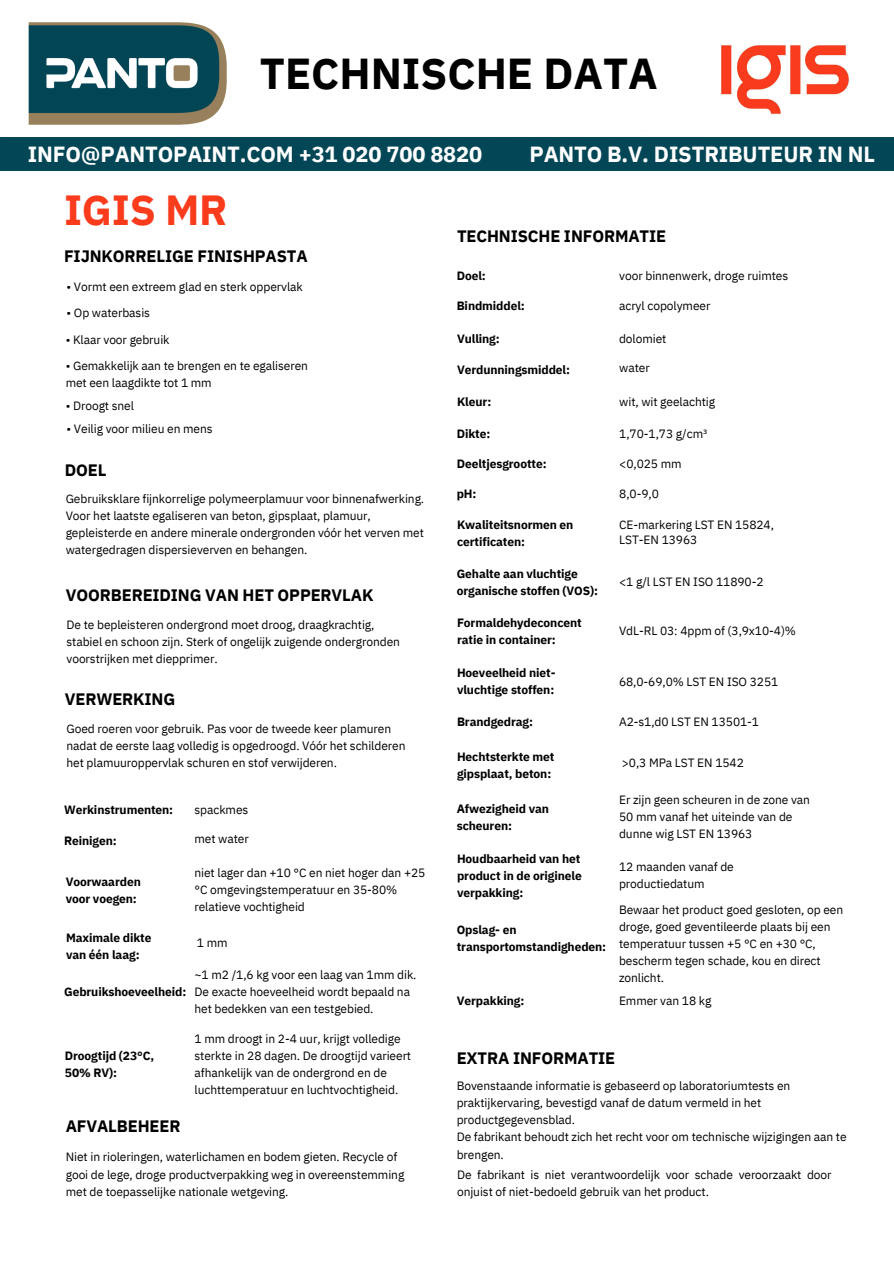
<style>
.page{position:relative;width:894px;height:1264px;background:#fff}
.page>*{position:absolute;margin:0;border:0;box-sizing:border-box;transform-origin:0 0}
.t1{font:700 43.2px "IBM Plex Sans";color:#000}
.t2{font:700 42px "IBM Plex Sans";letter-spacing:-.01em;color:#fa3c1d}
.t3{font:700 21.9px "IBM Plex Sans";letter-spacing:-.005em;color:#fff}
.t4{font:700 16.5px "IBM Plex Sans";letter-spacing:-.01em;color:#000}
.t5{font:12px/17px "IBM Plex Sans";letter-spacing:-.01em;color:#000}
.t6{font:700 12px/17px "IBM Plex Sans";letter-spacing:-.01em;color:#000}
</style>
<div class="page">
<img style="left:0;top:137px;width:892px;height:1px">
<div style="left:0;top:138px;width:893px;height:33px;background:#034656"></div>
<img style="left:28px;top:22px;width:199px;height:103px">
<img style="left:721px;top:45px;width:128px;height:69px">
<p class="t1" style="left:260px;top:45px;width:399px">TECHNISCHE DATA</p>
<p class="t3" style="left:28px;top:139px;width:456px">INFO@PANTOPAINT.COM +31 020 700 8820</p>
<p class="t2" style="left:64px;top:182px;width:165px">IGIS MR</p>
<p class="t3" style="left:529px;top:139px;width:347px">PANTO B.V. DISTRIBUTEUR IN NL</p>
<p class="t4" style="left:64px;top:245px;width:245px">FIJNKORRELIGE FINISHPASTA</p>
<p class="t5" style="left:67px;top:278px;width:238px">• Vormt een extreem glad en sterk oppervlak</p>
<p class="t5" style="left:67px;top:304px;width:85px">• Op waterbasis</p>
<p class="t5" style="left:66px;top:331px;width:105px">• Klaar voor gebruik</p>
<p class="t5" style="left:66px;top:357px;width:244px">• Gemakkelijk aan te brengen en te egaliseren met een laagdikte tot 1 mm</p>
<p class="t5" style="left:66px;top:396px;width:70px">• Droogt snel</p>
<p class="t5" style="left:67px;top:420px;width:147px">• Veilig voor milieu en mens</p>
<p class="t4" style="left:65px;top:459px;width:43px">DOEL</p>
<p class="t5" style="left:66px;top:489px;width:360px">Gebruiksklare fijnkorrelige polymeerplamuur voor binnenafwerking.</p>
<p class="t5" style="left:66px;top:506px;width:359px">Voor het laatste egaliseren van beton, gipsplaat, plamuur, gepleisterde en andere minerale ondergronden vóór het verven met watergedragen dispersieverven en behangen.</p>
<p class="t4" style="left:66px;top:584px;width:309px">VOORBEREIDING VAN HET OPPERVLAK</p>
<p class="t5" style="left:67px;top:616px;width:335px">De te bepleisteren ondergrond moet droog, draagkrachtig, stabiel en schoon zijn. Sterk of ongelijk zuigende ondergronden voorstrijken met diepprimer.</p>
<p class="t4" style="left:65px;top:688px;width:112px">VERWERKING</p>
<p class="t5" style="left:67px;top:720px;width:340px">Goed roeren voor gebruik. Pas voor de tweede keer plamuren nadat de eerste laag volledig is opgedroogd. Vóór het schilderen het plamuuroppervlak schuren en stof verwijderen.</p>
<p class="t6" style="left:64px;top:801px;width:111px">Werkinstrumenten:</p>
<p class="t5" style="left:194px;top:801px;width:55px">spackmes</p>
<p class="t6" style="left:64px;top:832px;width:54px">Reinigen:</p>
<p class="t6" style="left:66px;top:872px;width:77px">Voorwaarden voor voegen:</p>
<p class="t6" style="left:66px;top:928px;width:87px">Maximale dikte van één laag:</p>
<p class="t6" style="left:64px;top:982px;width:124px">Gebruikshoeveelheid:</p>
<p class="t6" style="left:65px;top:1047px;width:91px">Droogtijd (23°C,<br>50% RV):</p>
<p class="t4" style="left:66px;top:1114px;width:116px">AFVALBEHEER</p>
<p class="t5" style="left:194px;top:830px;width:56px">met water</p>
<p class="t5" style="left:194px;top:864px;width:232px">niet lager dan +10 °C en niet hoger dan +25</p>
<p class="t5" style="left:194px;top:881px;width:204px">°C omgevingstemperatuur en 35-80% relatieve vochtigheid</p>
<p class="t5" style="left:197px;top:933px;width:32px">1 mm</p>
<p class="t5" style="left:194px;top:965px;width:223px">~1 m2 /1,6 kg voor een laag van 1mm dik.<br>De exacte hoeveelheid wordt bepaald na het bedekken van een testgebied.</p>
<p class="t5" style="left:194px;top:1030px;width:218px">1 mm droogt in 2-4 uur, krijgt volledige sterkte in 28 dagen. De droogtijd varieert afhankelijk van de ondergrond en de luchttemperatuur en luchtvochtigheid.</p>
<p class="t5" style="left:66px;top:1148px;width:340px">Niet in rioleringen, waterlichamen en bodem gieten. Recycle of gooi de lege, droge productverpakking weg in overeenstemming met de toepasselijke nationale wetgeving.</p>
<p class="t4" style="left:457px;top:225px;width:210px">TECHNISCHE INFORMATIE</p>
<p class="t6" style="left:456px;top:267px;width:31px">Doel:</p>
<p class="t6" style="left:456px;top:297px;width:70px">Bindmiddel:</p>
<p class="t6" style="left:457px;top:329px;width:44px">Vulling:</p>
<p class="t6" style="left:457px;top:361px;width:114px">Verdunningsmiddel:</p>
<p class="t6" style="left:457px;top:393px;width:36px">Kleur:</p>
<p class="t6" style="left:456px;top:425px;width:35px">Dikte:</p>
<p class="t6" style="left:456px;top:455px;width:91px">Deeltjesgrootte:</p>
<p class="t6" style="left:456px;top:485px;width:21px">pH:</p>
<p class="t6" style="left:457px;top:515px;width:118px">Kwaliteitsnormen en certificaten:</p>
<p class="t6" style="left:456px;top:564px;width:143px">Gehalte aan vluchtige organische stoffen (VOS):</p>
<p class="t6" style="left:457px;top:613px;width:126px">Formaldehydeconcent ratie in container:</p>
<p class="t6" style="left:457px;top:664px;width:100px">Hoeveelheid niet&shy;vluchtige stoffen:</p>
<p class="t6" style="left:457px;top:713px;width:78px">Brandgedrag:</p>
<p class="t6" style="left:457px;top:747px;width:99px">Hechtsterkte met gipsplaat, beton:</p>
<p class="t6" style="left:456px;top:799px;width:94px">Afwezigheid van scheuren:</p>
<p class="t6" style="left:457px;top:850px;width:126px">Houdbaarheid van het product in de originele verpakking:</p>
<p class="t6" style="left:456px;top:921px;width:151px">Opslag- en transportomstandigheden:</p>
<p class="t6" style="left:456px;top:992px;width:69px">Verpakking:</p>
<p class="t5" style="left:619px;top:267px;width:170px">voor binnenwerk, droge ruimtes</p>
<p class="t5" style="left:619px;top:297px;width:93px">acryl copolymeer</p>
<p class="t5" style="left:619px;top:329px;width:49px">dolomiet</p>
<p class="t5" style="left:619px;top:359px;width:32px">water</p>
<p class="t5" style="left:619px;top:393px;width:97px">wit, wit geelachtig</p>
<p class="t5" style="left:619px;top:425px;width:89px">1,70-1,73 g/cm³</p>
<p class="t5" style="left:619px;top:455px;width:64px">&lt;0,025 mm</p>
<p class="t5" style="left:619px;top:485px;width:41px">8,0-9,0</p>
<p class="t5" style="left:619px;top:515px;width:156px">CE-markering LST EN 15824,</p>
<p class="t5" style="left:619px;top:531px;width:79px">LST-EN 13963</p>
<p class="t5" style="left:619px;top:573px;width:146px">&lt;1 g/l LST EN ISO 11890-2</p>
<p class="t5" style="left:619px;top:622px;width:178px">VdL-RL 03: 4ppm of (3,9x10-4)%</p>
<p class="t5" style="left:619px;top:672px;width:161px">68,0-69,0% LST EN ISO 3251</p>
<p class="t5" style="left:619px;top:713px;width:141px">A2-s1,d0 LST EN 13501-1</p>
<p class="t5" style="left:621px;top:753px;width:124px">&gt;0,3 MPa LST EN 1542</p>
<p class="t5" style="left:619px;top:791px;width:192px">Er zijn geen scheuren in de zone van<br>50 mm vanaf het uiteinde van de dunne wig LST EN 13963</p>
<p class="t5" style="left:619px;top:858px;width:116px">12 maanden vanaf de productiedatum</p>
<p class="t5" style="left:619px;top:901px;width:225px">Bewaar het product goed gesloten, op een droge, goed geventileerde plaats bij een temperatuur tussen +5 °C en +30 °C, bescherm tegen schade, kou en direct zonlicht.</p>
<p class="t5" style="left:619px;top:992px;width:94px">Emmer van 18 kg</p>
<p class="t4" style="left:456px;top:1046px;width:160px">EXTRA INFORMATIE</p>
<p class="t5" style="left:456px;top:1077px;width:335px">Bovenstaande informatie is gebaseerd op laboratoriumtests en praktijkervaring, bevestigd vanaf de datum vermeld in het productgegevensblad.</p>
<p class="t5" style="left:456px;top:1128px;width:391px">De fabrikant behoudt zich het recht voor om technische wijzigingen aan te brengen.</p>
<p class="t5" style="left:457px;top:1165px;width:376px">De fabrikant is niet verantwoordelijk voor schade veroorzaakt door onjuist of niet-bedoeld gebruik van het product.</p>
</div>
